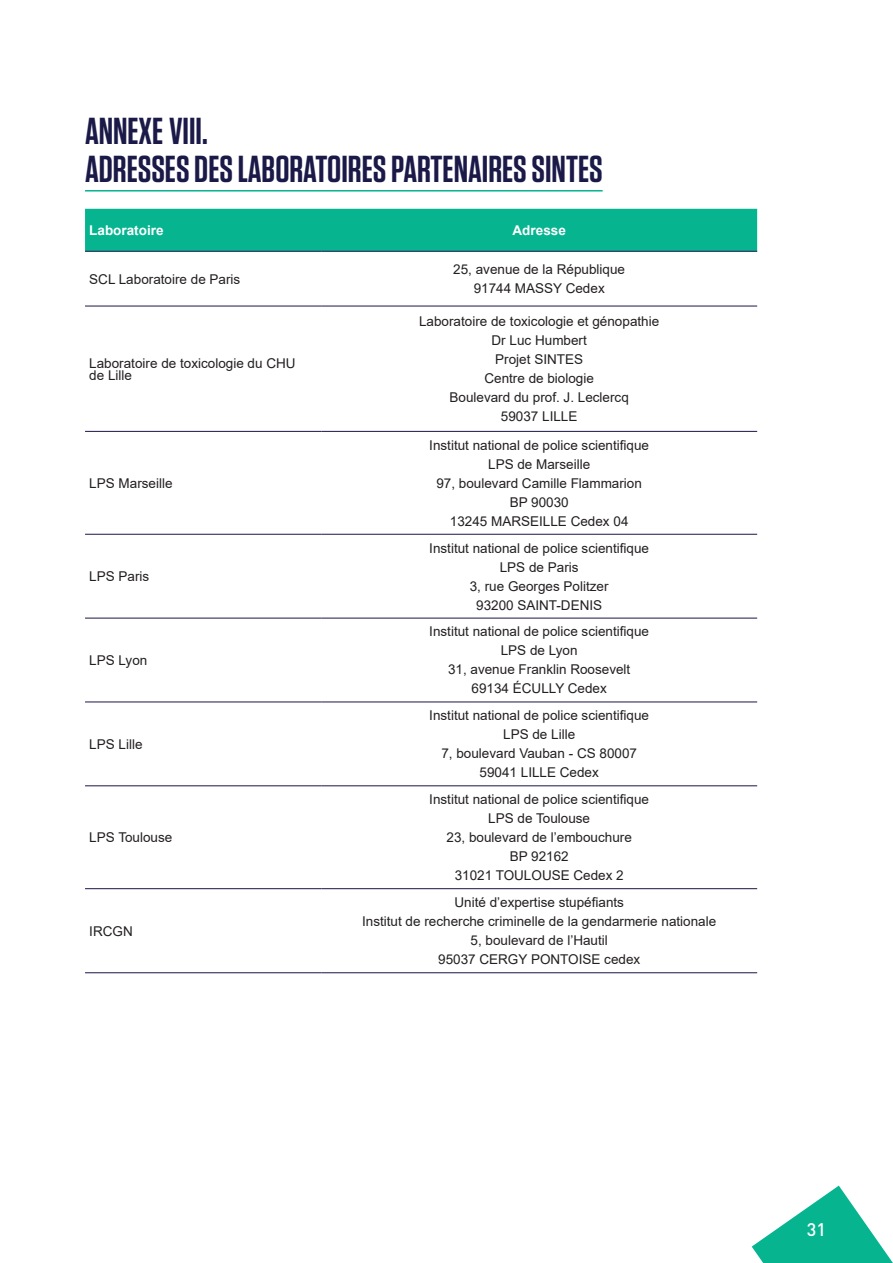
<style>
.page{position:relative;width:893px;height:1263px;background:#fff}
.page>*{position:absolute;margin:0;border:0;box-sizing:border-box;transform-origin:0 0}
.t1{font:600 37.5px/37.5px "Tungsten";color:#1b1948}
.t2{font:500 18px "DIN Pro";color:#fff}
.t3{font:13.5px/19px "Arial";color:#231f20;text-align:center}
.t4{font:700 13.5px "Arial";color:#fff}
</style>
<div class="page">
<svg style="left:752px;top:1185px;width:141px;height:78px"></svg>
<hr style="left:85px;top:190px;width:518px;height:2px;background:#06b490">
<div style="left:85px;top:209px;width:672px;height:42px;background:#06b490"></div>
<hr style="left:85px;top:251px;width:236px;height:1px;background:#1a1546">
<hr style="left:321px;top:251px;width:436px;height:1px;background:#1a1546">
<hr style="left:85px;top:306px;width:236px;height:1px;background:#1a1546">
<hr style="left:321px;top:306px;width:436px;height:1px;background:#1a1546">
<hr style="left:85px;top:431px;width:236px;height:1px;background:#1a1546">
<hr style="left:321px;top:431px;width:436px;height:1px;background:#1a1546">
<hr style="left:85px;top:534px;width:236px;height:1px;background:#1a1546">
<hr style="left:321px;top:534px;width:436px;height:1px;background:#1a1546">
<hr style="left:85px;top:618px;width:236px;height:1px;background:#1a1546">
<hr style="left:321px;top:618px;width:436px;height:1px;background:#1a1546">
<hr style="left:85px;top:701px;width:236px;height:1px;background:#1a1546">
<hr style="left:321px;top:701px;width:436px;height:1px;background:#1a1546">
<hr style="left:85px;top:785px;width:236px;height:1px;background:#1a1546">
<hr style="left:321px;top:785px;width:436px;height:1px;background:#1a1546">
<hr style="left:85px;top:888px;width:236px;height:1px;background:#1a1546">
<hr style="left:321px;top:888px;width:436px;height:1px;background:#1a1546">
<hr style="left:85px;top:972px;width:236px;height:1px;background:#1a1546">
<hr style="left:321px;top:972px;width:436px;height:1px;background:#1a1546">
<h1 class="t1" style="left:85px;top:113px;width:519px">ANNEXE VIII.<br>ADRESSES DES LABORATOIRES PARTENAIRES SINTES</h1>
<p class="t4" style="left:89px;top:221px;width:76px">Laboratoire</p>
<p class="t4" style="left:513px;top:221px;width:55px">Adresse</p>
<p class="t3" style="left:89px;top:269px;width:153px">SCL Laboratoire de Paris</p>
<p class="t3" style="left:453px;top:260px;width:173px">25, avenue de la République<br>91744 MASSY Cedex</p>
<p class="t3" style="left:89px;top:357px;width:208px;line-height:12px;text-align:left">Laboratoire de toxicologie du CHU de Lille</p>
<p class="t3" style="left:89px;top:473px;width:85px">LPS Marseille</p>
<p class="t3" style="left:89px;top:567px;width:62px">LPS Paris</p>
<p class="t3" style="left:89px;top:651px;width:60px">LPS Lyon</p>
<p class="t3" style="left:89px;top:734px;width:55px">LPS Lille</p>
<p class="t3" style="left:89px;top:828px;width:85px">LPS Toulouse</p>
<p class="t3" style="left:89px;top:921px;width:45px">IRCGN</p>
<p class="t3" style="left:419px;top:312px;width:242px">Laboratoire de toxicologie et génopathie<br>Dr Luc Humbert<br>Projet SINTES<br>Centre de biologie<br>Boulevard du prof. J. Leclercq<br>59037 LILLE</p>
<p class="t3" style="left:429px;top:435px;width:221px">Institut national de police scientifique<br>LPS de Marseille<br>97, boulevard Camille Flammarion<br>BP 90030<br>13245 MARSEILLE Cedex 04</p>
<p class="t3" style="left:429px;top:538px;width:221px">Institut national de police scientifique<br>LPS de Paris<br>3, rue Georges Politzer<br>93200 SAINT-DENIS</p>
<p class="t3" style="left:429px;top:622px;width:221px">Institut national de police scientifique<br>LPS de Lyon<br>31, avenue Franklin Roosevelt<br>69134 ÉCULLY Cedex</p>
<p class="t3" style="left:429px;top:706px;width:221px">Institut national de police scientifique<br>LPS de Lille<br>7, boulevard Vauban - CS 80007<br>59041 LILLE Cedex</p>
<p class="t3" style="left:429px;top:790px;width:221px">Institut national de police scientifique<br>LPS de Toulouse<br>23, boulevard de l’embouchure<br>BP 92162<br>31021 TOULOUSE Cedex 2</p>
<p class="t3" style="left:362px;top:893px;width:356px">Unité d’expertise stupéfiants<br>Institut de recherche criminelle de la gendarmerie nationale 5, boulevard de l’Hautil<br>95037 CERGY PONTOISE cedex</p>
<h2 class="t2" style="left:807px;top:1215px;width:21px">31</h2>
</div>
